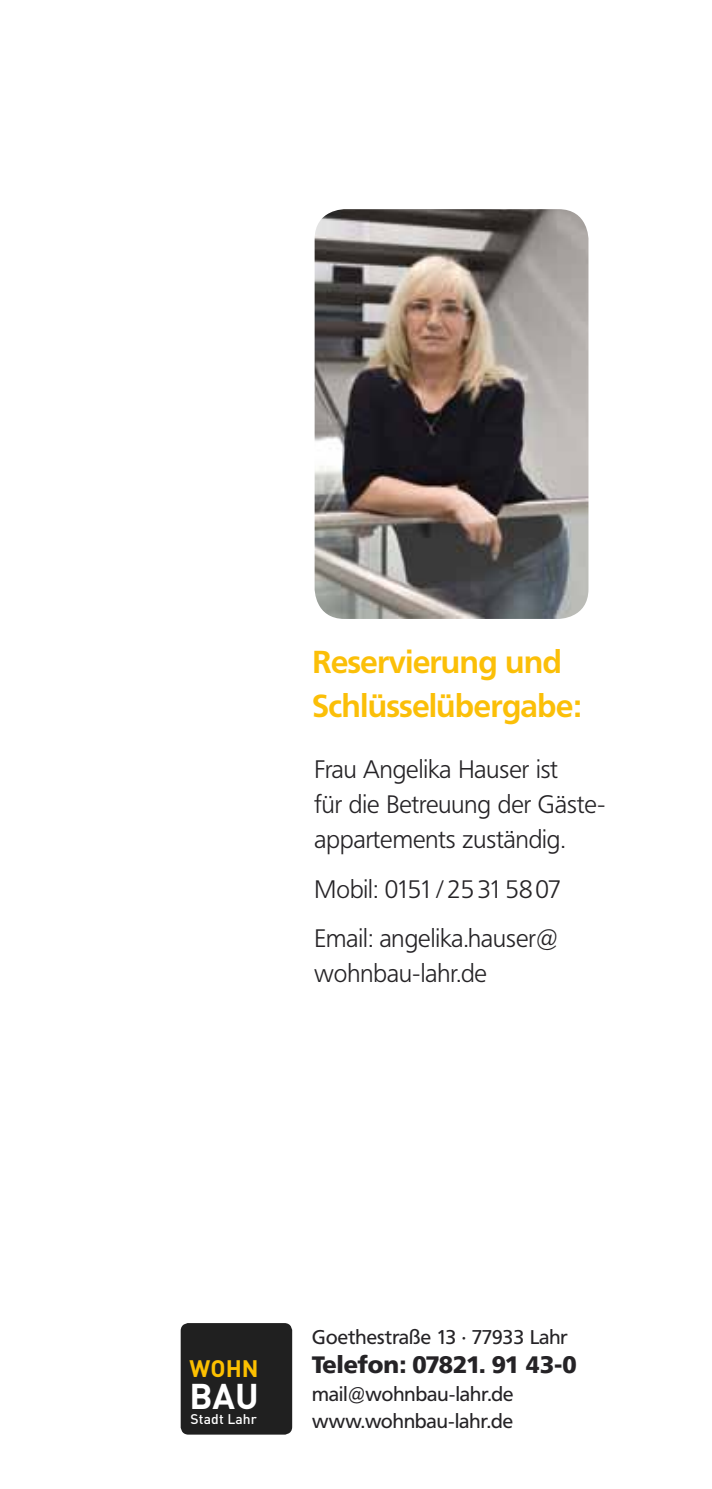
<style>
.page{position:relative;width:712px;height:1489px;background:#fff}
.page>*{position:absolute;margin:0;border:0;box-sizing:border-box;transform-origin:0 0}
.t1{font:700 35.25px "DIN Pro";color:#fff}
.t2{font:700 31.5px/43.2px "Frutiger BQ";letter-spacing:-.01em;color:#fbbf08}
.t3{font:300 25px/35px "Frutiger BQ";color:#252326}
.t4{font:900 23.5px "Frutiger BQ";letter-spacing:-.01em;color:#252326}
.t5{font:700 23.5px "DIN Pro";color:#fcc000}
.t6{font:19.75px/27.5px "Frutiger BQ";letter-spacing:.01em;color:#252326}
.t7{font:500 13.75px "DIN Pro";letter-spacing:.01em;color:#fff}
</style>
<div class="page">
<img style="left:315px;top:209px;width:273px;height:410px">
<div style="left:181px;top:1322px;width:111px;height:112px;background:#202020;border-radius:8px"></div>
<p class="t2" style="left:312px;top:641px;width:270px">Reservierung und<br>Schlüsselübergabe:</p>
<p class="t3" style="left:315px;top:752px;width:292px">Frau Angelika Hauser ist<br>für die Betreuung der Gäste&shy;appartements zuständig.</p>
<p class="t3" style="left:315px;top:864px;width:248px;line-height:49.2px">Mobil: 0151 / 25 31 58 07<br>Email: angelika.hauser@</p>
<p class="t3" style="left:315px;top:955px;width:174px">wohnbau-lahr.de</p>
<p class="t5" style="left:190px;top:1348px;width:70px">WOHN</p>
<h1 class="t1" style="left:190px;top:1366px;width:71px">BAU</h1>
<p class="t7" style="left:191px;top:1408px;width:68px">Stadt Lahr</p>
<p class="t6" style="left:312px;top:1322px;width:257px">Goethestraße 13 · 77933 Lahr</p>
<p class="t4" style="left:312px;top:1350px;width:266px">Telefon: 07821. 91 43-0</p>
<p class="t6" style="left:312px;top:1379px;width:203px">mail@wohnbau-lahr.de www.wohnbau-lahr.de</p>
</div>
